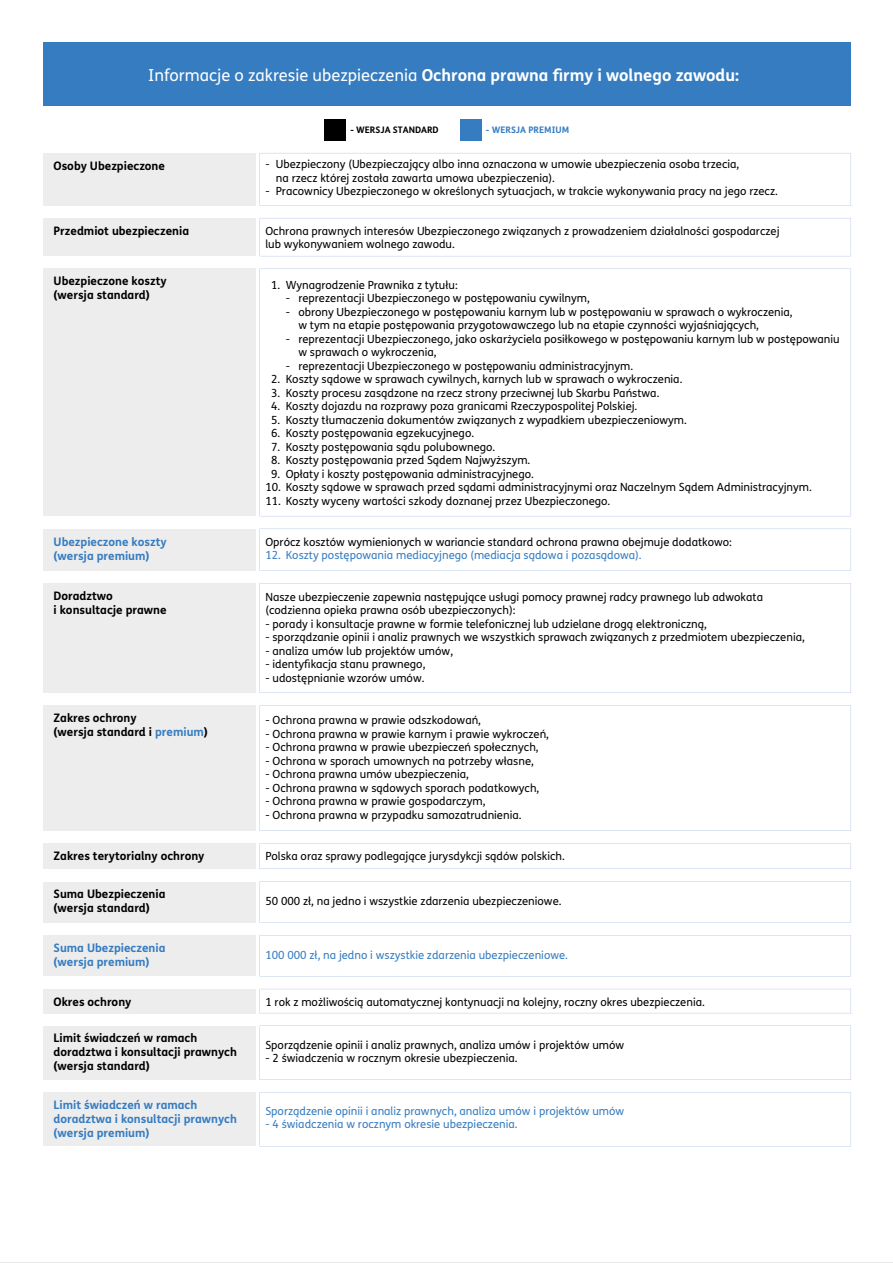
<style>
.page{position:relative;width:893px;height:1263px;background:#fff}
.page>*{position:absolute;margin:0;border:0;box-sizing:border-box;transform-origin:0 0}
.t1{font:700 16.5px "FS Me";color:#fff}
.t2{font:700 11.7px/14.1px "FS Me";color:#000}
.t3{font:700 11.7px/14.1px "FS Me";color:#367cc0}
.t4{font:11.25px/13.5px "FS Me";color:#000}
.t5{font:11.25px "FS Me";color:#367cc0}
.t6{font:700 9px "FS Me";color:#000}
.t7{font:700 9px "FS Me";color:#367cc0}
.s1{font-weight:400}
.s2{color:#367cc0}
</style>
<div class="page">
<hr style="left:0;top:1262px;width:893px;height:1px;background:#e6e7e8">
<div style="left:43px;top:43px;width:808px;height:63px;background:#367cc0"></div>
<div style="left:43px;top:153px;width:213px;height:52px;background:#ededee"></div>
<svg style="left:260px;top:153px;width:591px;height:53px"></svg>
<div style="left:43px;top:218px;width:213px;height:38px;background:#ededee"></div>
<svg style="left:260px;top:218px;width:591px;height:38px"></svg>
<div style="left:43px;top:269px;width:213px;height:247px;background:#ededee"></div>
<div style="left:43px;top:529px;width:213px;height:41px;background:#ededee"></div>
<svg style="left:260px;top:529px;width:591px;height:42px"></svg>
<div style="left:43px;top:583px;width:213px;height:110px;background:#ededee"></div>
<svg style="left:260px;top:583px;width:591px;height:110px"></svg>
<div style="left:43px;top:705px;width:213px;height:126px;background:#ededee"></div>
<svg style="left:260px;top:705px;width:591px;height:126px"></svg>
<div style="left:43px;top:843px;width:213px;height:26px;background:#ededee"></div>
<svg style="left:260px;top:843px;width:591px;height:26px"></svg>
<div style="left:43px;top:881px;width:213px;height:41px;background:#ededee"></div>
<svg style="left:260px;top:881px;width:591px;height:42px"></svg>
<div style="left:43px;top:935px;width:213px;height:41px;background:#ededee"></div>
<svg style="left:260px;top:935px;width:591px;height:41px"></svg>
<div style="left:43px;top:989px;width:213px;height:24px;background:#ededee"></div>
<svg style="left:260px;top:989px;width:591px;height:24px"></svg>
<div style="left:43px;top:1026px;width:213px;height:53px;background:#ededee"></div>
<svg style="left:260px;top:1026px;width:591px;height:54px"></svg>
<div style="left:43px;top:1092px;width:213px;height:54px;background:#ededee"></div>
<svg style="left:260px;top:1092px;width:591px;height:54px"></svg>
<div style="left:325px;top:119px;width:21px;height:21px;background:#000"></div>
<div style="left:460px;top:119px;width:21px;height:21px;background:#367cc0"></div>
<h1 class="t1" style="left:148px;top:62px;width:592px"><span class="s1">Informacje o zakresie ubezpieczenia</span> Ochrona prawna firmy i wolnego zawodu:</h1>
<p class="t2" style="left:54px;top:159px;width:113px">Osoby Ubezpieczone</p>
<p class="t2" style="left:54px;top:223px;width:137px">Przedmiot ubezpieczenia</p>
<p class="t2" style="left:54px;top:274px;width:115px">Ubezpieczone koszty (wersja standard)</p>
<p class="t3" style="left:54px;top:534px;width:115px">Ubezpieczone koszty (wersja premium)</p>
<p class="t2" style="left:54px;top:588px;width:114px">Doradztwo<br>i konsultacje prawne</p>
<p class="t2" style="left:54px;top:710px;width:156px">Zakres ochrony<br>(wersja standard i <span class="s2">premium</span>)</p>
<p class="t2" style="left:54px;top:848px;width:152px">Zakres terytorialny ochrony</p>
<p class="t2" style="left:54px;top:886px;width:113px">Suma Ubezpieczenia (wersja standard)</p>
<p class="t3" style="left:54px;top:940px;width:113px">Suma Ubezpieczenia (wersja premium)</p>
<p class="t2" style="left:54px;top:994px;width:79px">Okres ochrony</p>
<p class="t2" style="left:54px;top:1030px;width:185px">Limit świadczeń w ramach doradztwa i konsultacji prawnych (wersja standard)</p>
<p class="t3" style="left:54px;top:1097px;width:185px">Limit świadczeń w ramach doradztwa i konsultacji prawnych (wersja premium)</p>
<p class="t6" style="left:350px;top:123px;width:90px">- WERSJA STANDARD</p>
<p class="t7" style="left:486px;top:123px;width:85px">- WERSJA PREMIUM</p>
<p class="t4" style="left:276px;top:157px;width:465px;text-indent:-10px">- Ubezpieczony (Ubezpieczający albo inna oznaczona w umowie ubezpieczenia osoba trzecia, na rzecz której została zawarta umowa ubezpieczenia).</p>
<p class="t4" style="left:265px;top:184px;width:514px">- Pracownicy Ubezpieczonego w określonych sytuacjach, w trakcie wykonywania pracy na jego rzecz.</p>
<p class="t4" style="left:265px;top:224px;width:516px">Ochrona prawnych interesów Ubezpieczonego związanych z prowadzeniem działalności gospodarczej lub wykonywaniem wolnego zawodu.</p>
<p class="t4" style="left:271px;top:278px;width:188px">1. Wynagrodzenie Prawnika z tytułu:</p>
<p class="t4" style="left:286px;top:291px;width:306px">- reprezentacji Ubezpieczonego w postępowaniu cywilnym,</p>
<p class="t4" style="left:298px;top:305px;width:496px;text-indent:-13px">- obrony Ubezpieczonego w postępowaniu karnym lub w postępowaniu w sprawach o wykroczenia, w tym na etapie postępowania przygotowawczego lub na etapie czynności wyjaśniających,</p>
<p class="t4" style="left:298px;top:332px;width:543px;text-indent:-13px">- reprezentacji Ubezpieczonego, jako oskarżyciela posiłkowego w postępowaniu karnym lub w postępowaniu w sprawach o wykroczenia,</p>
<p class="t4" style="left:286px;top:359px;width:349px">- reprezentacji Ubezpieczonego w postępowaniu administracyjnym.</p>
<p class="t4" style="left:271px;top:372px;width:413px">2. Koszty sądowe w sprawach cywilnych, karnych lub w sprawach o wykroczenia.</p>
<p class="t4" style="left:271px;top:386px;width:390px">3. Koszty procesu zasądzone na rzecz strony przeciwnej lub Skarbu Państwa.</p>
<p class="t4" style="left:271px;top:399px;width:368px">4. Koszty dojazdu na rozprawy poza granicami Rzeczypospolitej Polskiej.</p>
<p class="t4" style="left:271px;top:413px;width:417px">5. Koszty tłumaczenia dokumentów związanych z wypadkiem ubezpieczeniowym.</p>
<p class="t4" style="left:271px;top:426px;width:205px">6. Koszty postępowania egzekucyjnego.</p>
<p class="t4" style="left:271px;top:440px;width:226px">7. Koszty postępowania sądu polubownego.</p>
<p class="t4" style="left:271px;top:453px;width:261px">8. Koszty postępowania przed Sądem Najwyższym.</p>
<p class="t4" style="left:271px;top:467px;width:264px">9. Opłaty i koszty postępowania administracyjnego.</p>
<p class="t4" style="left:265px;top:480px;width:548px">10. Koszty sądowe w sprawach przed sądami administracyjnymi oraz Naczelnym Sądem Administracyjnym.</p>
<p class="t4" style="left:265px;top:494px;width:346px">11. Koszty wyceny wartości szkody doznanej przez Ubezpieczonego.</p>
<p class="t4" style="left:265px;top:535px;width:468px">Oprócz kosztów wymienionych w wariancie standard ochrona prawna obejmuje dodatkowo:</p>
<p class="t5" style="left:265px;top:547px;width:378px">12. Koszty postępowania mediacyjnego (mediacja sądowa i pozasądowa).</p>
<p class="t4" style="left:265px;top:590px;width:499px">Nasze ubezpieczenie zapewnia następujące usługi pomocy prawnej radcy prawnego lub adwokata (codzienna opieka prawna osób ubezpieczonych):</p>
<p class="t4" style="left:265px;top:617px;width:443px">- porady i konsultacje prawne w formie telefonicznej lub udzielane drogą elektroniczną,</p>
<p class="t4" style="left:265px;top:630px;width:541px">- sporządzanie opinii i analiz prawnych we wszystkich sprawach związanych z przedmiotem ubezpieczenia,</p>
<p class="t4" style="left:265px;top:644px;width:189px">- analiza umów lub projektów umów,</p>
<p class="t4" style="left:265px;top:657px;width:161px">- identyfikacja stanu prawnego,</p>
<p class="t4" style="left:265px;top:671px;width:161px">- udostępnianie wzorów umów.</p>
<p class="t4" style="left:265px;top:713px;width:217px">- Ochrona prawna w prawie odszkodowań,</p>
<p class="t4" style="left:265px;top:727px;width:285px">- Ochrona prawna w prawie karnym i prawie wykroczeń,</p>
<p class="t4" style="left:265px;top:740px;width:275px">- Ochrona prawna w prawie ubezpieczeń społecznych,</p>
<p class="t4" style="left:265px;top:754px;width:270px">- Ochrona w sporach umownych na potrzeby własne,</p>
<p class="t4" style="left:265px;top:767px;width:205px">- Ochrona prawna umów ubezpieczenia,</p>
<p class="t4" style="left:265px;top:781px;width:275px">- Ochrona prawna w sądowych sporach podatkowych,</p>
<p class="t4" style="left:265px;top:794px;width:221px">- Ochrona prawna w prawie gospodarczym,</p>
<p class="t4" style="left:265px;top:808px;width:258px">- Ochrona prawna w przypadku samozatrudnienia.</p>
<p class="t4" style="left:265px;top:849px;width:301px">Polska oraz sprawy podlegające jurysdykcji sądów polskich.</p>
<p class="t4" style="left:265px;top:894px;width:298px">50 000 zł, na jedno i wszystkie zdarzenia ubezpieczeniowe.</p>
<p class="t5" style="left:265px;top:947px;width:304px">100 000 zł, na jedno i wszystkie zdarzenia ubezpieczeniowe.</p>
<p class="t4" style="left:265px;top:995px;width:441px">1 rok z możliwością automatycznej kontynuacji na kolejny, roczny okres ubezpieczenia.</p>
<p class="t4" style="left:265px;top:1038px;width:360px">Sporządzenie opinii i analiz prawnych, analiza umów i projektów umów</p>
<p class="t4" style="left:265px;top:1051px;width:254px">- 2 świadczenia w rocznym okresie ubezpieczenia.</p>
<p class="t5" style="left:265px;top:1103px;width:360px">Sporządzenie opinii i analiz prawnych, analiza umów i projektów umów</p>
<p class="t5" style="left:265px;top:1116px;width:254px">- 4 świadczenia w rocznym okresie ubezpieczenia.</p>
</div>
